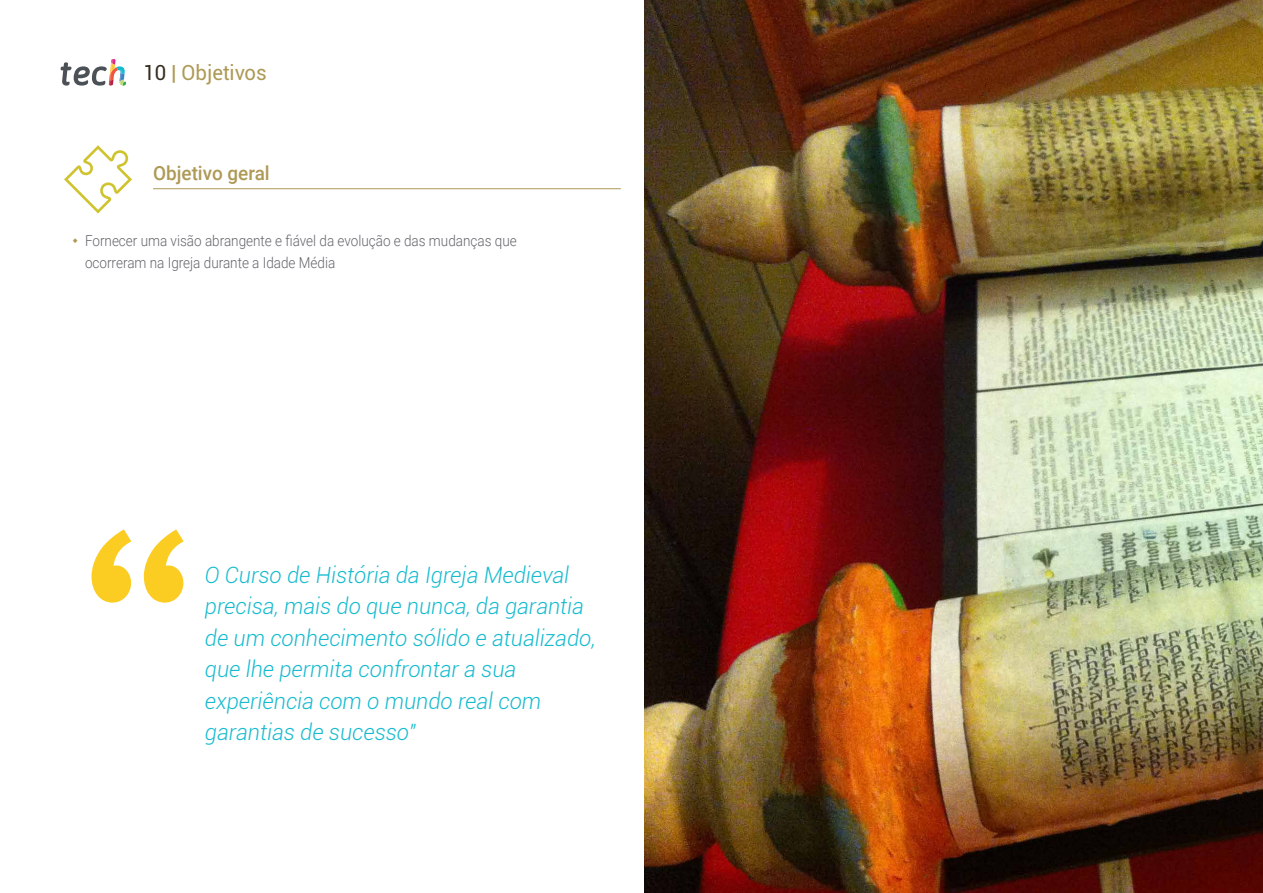
<style>
.page{position:relative;width:1263px;height:893px;background:#fff}
.page>*{position:absolute;margin:0;border:0;box-sizing:border-box;transform-origin:0 0}
.Destacados{font:italic 300 22.5px/31.5px "Roboto";color:#17bbcf}
.Sección___Pag{font:21px "Roboto";color:#ae9956}
.Subtítulo_Pag{font:500 19.5px "Roboto";color:#ae9956}
.t1{font:300 15px/22.5px "Roboto";color:#63656a;scale:.9 1}
.s1{color:#342d1f}
</style>
<div class="page">
<hr style="left:153px;top:188px;width:468px;height:1px;background:#ae9956">
<svg style="left:64px;top:145px;width:68px;height:69px"></svg>
<img style="left:644px;top:0;width:619px;height:893px">
<svg style="left:92px;top:529px;width:92px;height:74px"></svg>
<svg style="left:61px;top:59px;width:65px;height:27px"></svg>
<p class="Sección___Pag" style="left:144px;top:57px;width:125px"><span class="s1">10</span> | Objetivos</p>
<p class="Subtítulo_Pag" style="left:153px;top:160px;width:118px">Objetivo geral</p>
<p class="t1" style="left:85px;top:229px;width:481px">Fornecer uma visão abrangente e fiável da evolução e das mudanças que ocorreram na Igreja durante a Idade Média</p>
<p class="Destacados" style="left:205px;top:558px;width:392px">O Curso de História da Igreja Medieval precisa, mais do que nunca, da garantia de um conhecimento sólido e atualizado, que lhe permita confrontar a sua experiência com o mundo real com garantias de sucesso"</p>
</div>
